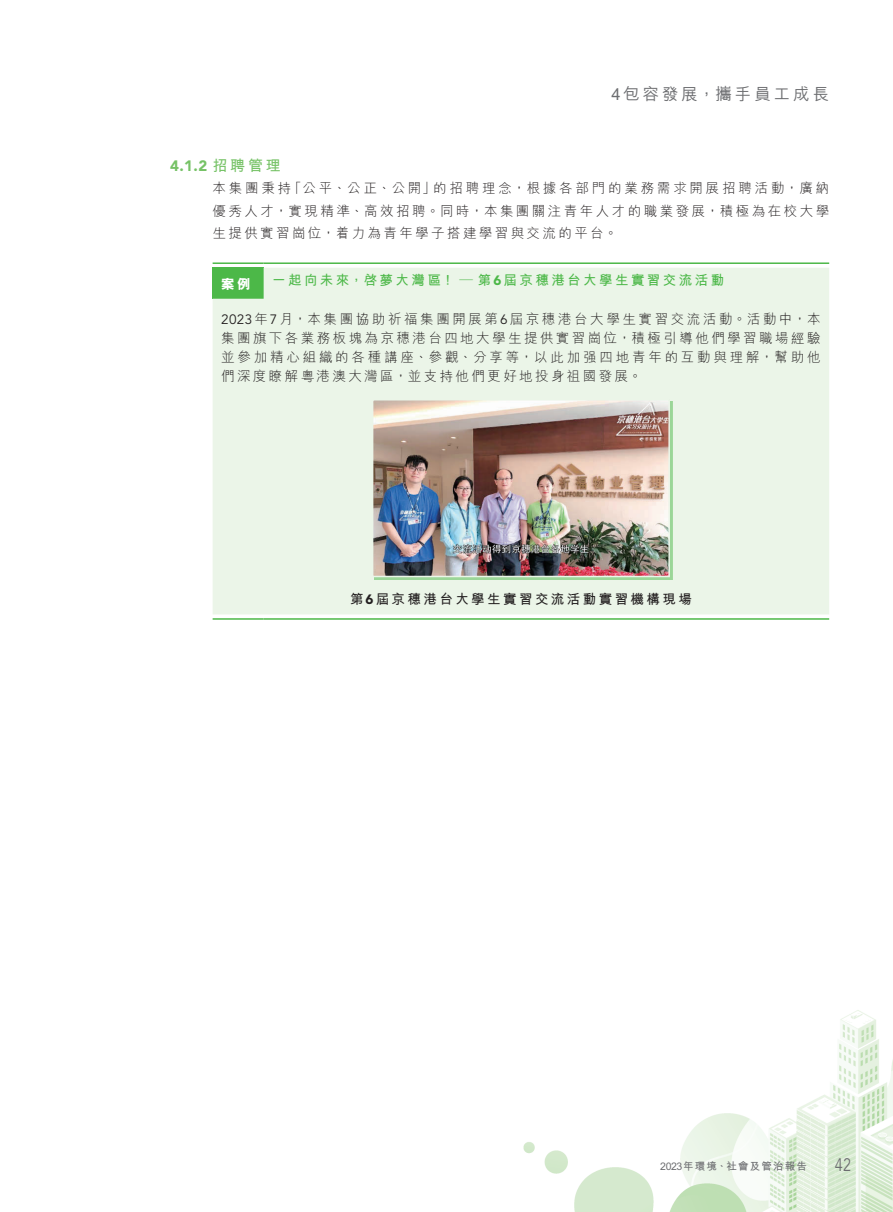
<style>
.page{position:relative;width:893px;height:1212px;background:#fff}
.page>*{position:absolute;margin:0;border:0;box-sizing:border-box;transform-origin:0 0}
.t1{font:18px "Avenir LT Std";color:#6c6d70;scale:.8 1}
.t2{font:500 16.5px "M Hei HK";letter-spacing:.18em;color:#6c6d70}
.t3{font:900 15px "Avenir LT Std";color:#76c266}
.t4{font:300 13.5px/18.8px "M Hei HK";letter-spacing:.18em;color:#231f20;text-align:justify}
.t5{font:700 13.5px "M Hei HK";letter-spacing:.18em;color:#4cb848}
.t6{font:700 13.5px "M Hei HK";letter-spacing:.18em;color:#231f20}
.t7{font:800 13.5px "M Hei HK";color:#fff}
.t8{font:700 10.5px "M Hei HK";letter-spacing:.11em;color:#6c6d70}
.s1{font-family:"M Hei HK";font-weight:700}
.s2{font-family:"Avenir LT Std";font-weight:900}
.s3{font-family:"Avenir LT Std";font-weight:400}
</style>
<div class="page">
<img style="left:212px;top:262px;width:681px;height:950px">
<div style="left:213px;top:268px;width:616px;height:346px;background:#ebf5e8"></div>
<hr style="left:213px;top:262px;width:51px;height:2px;background:#4cb848">
<hr style="left:264px;top:262px;width:565px;height:2px;background:#4cb848">
<hr style="left:213px;top:618px;width:51px;height:2px;background:#4cb848">
<hr style="left:264px;top:618px;width:565px;height:2px;background:#4cb848">
<div style="left:374px;top:401px;width:298px;height:179px;background:#4cb848;opacity:.5"></div>
<img style="left:375px;top:402px;width:292px;height:172px">
<div style="left:372px;top:399px;width:298px;height:178px;border:2px solid #ebf5e8"></div>
<p class="t2" style="left:612px;top:82px;width:219px">4包容發展，攜手員工成長</p>
<p class="t3" style="left:170px;top:156px;width:112px">4.1.2 <span class="s1">招聘管理</span></p>
<p class="t4" style="left:213px;top:177px;width:618px;line-height:22.5px">本集團秉持「公平、公正、公開」的招聘理念，根據各部門的業務需求開展招聘活動，廣納優秀人才，實現精準、高效招聘。同時，本集團關注青年人才的職業發展，積極為在校大學生提供實習崗位，着力為青年學子搭建學習與交流的平台。</p>
<p class="t7" style="left:221px;top:277px;width:31px">案例</p>
<p class="t5" style="left:272px;top:270px;width:453px">一起向未來，啓夢大灣區！ — 第<span class="s2">6</span>屆京穗港台大學生實習交流活動</p>
<p class="t4" style="left:221px;top:310px;width:601px"><span class="s3">2023</span>年<span class="s3">7</span>月，本集團協助祈福集團開展第<span class="s3">6</span>屆京穗港台大學生實習交流活動。活動中，本集團旗下各業務板塊為京穗港台四地大學生提供實習崗位，積極引導他們學習職場經驗並參加精心組織的各種講座、參觀、分享等，以此加强四地青年的互動與理解，幫助他們深度瞭解粵港澳大灣區，並支持他們更好地投身祖國發展。</p>
<p class="t6" style="left:350px;top:589px;width:343px">第<span class="s2">6</span>屆京穗港台大學生實習交流活動實習機構現場</p>
<p class="t8" style="left:660px;top:1159px;width:148px">2023年環境、社會及管治報告</p>
<h1 class="t1" style="left:835px;top:1155px;width:22px">42</h1>
</div>
